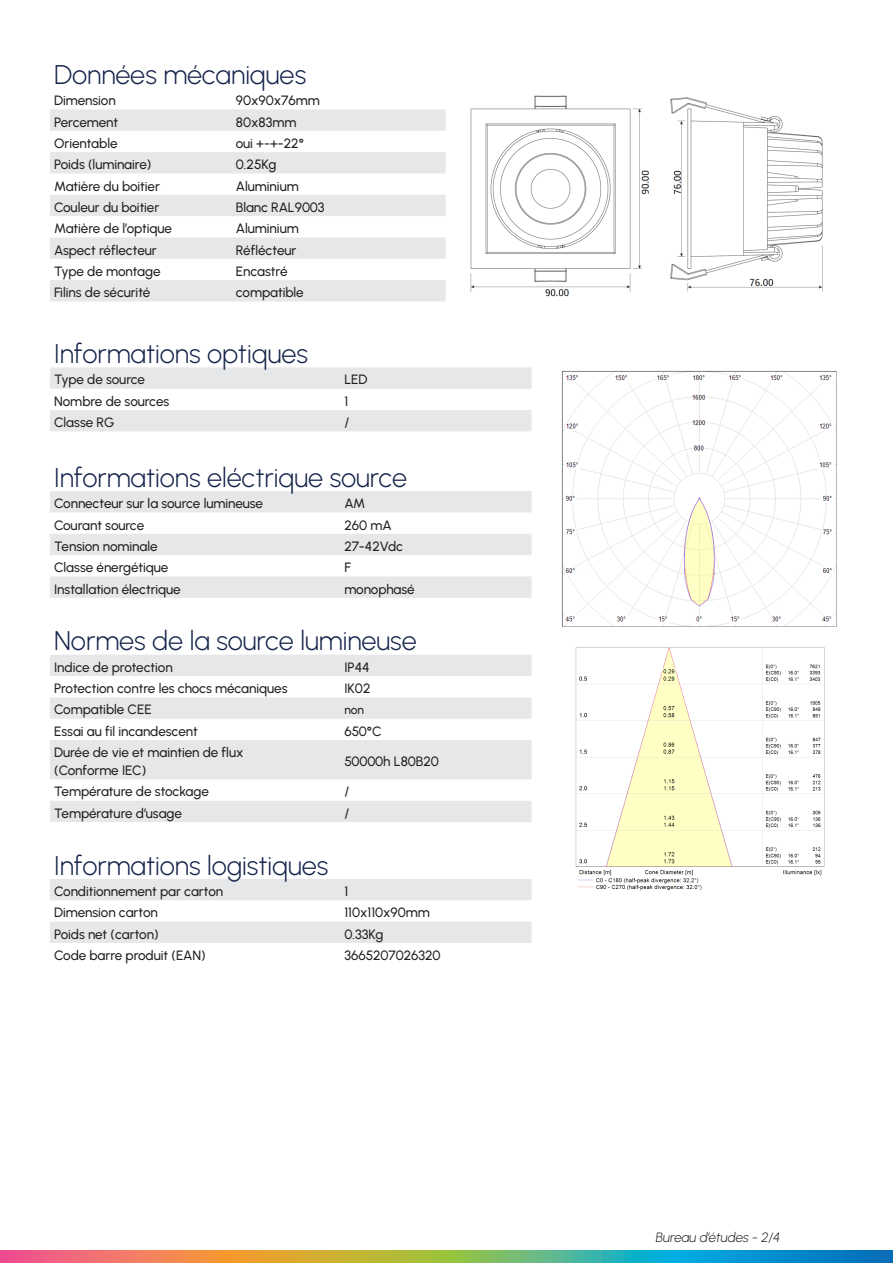
<style>
.page{position:relative;width:893px;height:1263px;background:#fff}
.page>*{position:absolute;margin:0;border:0;box-sizing:border-box;transform-origin:0 0}
.t1{font:300 27px "Urbanist";letter-spacing:-.005em;color:#15244b}
.Texte_courant{font:500 13.5px "Urbanist";letter-spacing:-.005em;color:#231f20}
.Texte_courant-2{font:italic 300 13.5px "Urbanist";color:#231f20}
.Texte_courant-3{font:500 12px "Urbanist";color:#231f20}
</style>
<div class="page">
<img style="left:470px;top:95px;width:353px;height:202px">
<svg style="left:50px;top:367px;width:481px;height:64px"></svg>
<div style="left:50px;top:491px;width:481px;height:21px;background:#e6e7e9"></div>
<svg style="left:50px;top:534px;width:481px;height:409px"></svg>
<img style="left:561px;top:371px;width:276px;height:256px">
<img style="left:575px;top:647px;width:250px;height:244px">
<svg style="left:50px;top:109px;width:396px;height:192px;fill:#e6e7e9"></svg>
<svg style="left:0;top:1250px;width:893px;height:13px;background:#849a7e"></svg>
<p class="t1" style="left:54px;top:57px;width:254px">Données mécaniques</p>
<p class="Texte_courant" style="left:54px;top:92px;width:63px">Dimension</p>
<p class="Texte_courant" style="left:236px;top:92px;width:85px">90x90x76mm</p>
<p class="Texte_courant" style="left:54px;top:113px;width:66px">Percement</p>
<p class="Texte_courant" style="left:236px;top:113px;width:62px">80x83mm</p>
<p class="Texte_courant" style="left:54px;top:134px;width:65px">Orientable</p>
<p class="Texte_courant" style="left:236px;top:134px;width:69px">oui +-+-22°</p>
<p class="Texte_courant" style="left:54px;top:156px;width:99px">Poids (luminaire)</p>
<p class="Texte_courant" style="left:236px;top:156px;width:42px">0.25Kg</p>
<p class="Texte_courant" style="left:54px;top:177px;width:107px">Matière du boitier</p>
<p class="Texte_courant" style="left:236px;top:177px;width:64px">Aluminium</p>
<p class="Texte_courant" style="left:54px;top:198px;width:107px">Couleur du boitier</p>
<p class="Texte_courant" style="left:236px;top:198px;width:90px">Blanc RAL9003</p>
<p class="Texte_courant" style="left:54px;top:220px;width:119px">Matière de l’optique</p>
<p class="Texte_courant" style="left:236px;top:220px;width:64px">Aluminium</p>
<p class="Texte_courant" style="left:54px;top:241px;width:104px">Aspect réflecteur</p>
<p class="Texte_courant" style="left:236px;top:241px;width:62px">Réflécteur</p>
<p class="Texte_courant" style="left:54px;top:262px;width:108px">Type de montage</p>
<p class="Texte_courant" style="left:236px;top:262px;width:53px">Encastré</p>
<p class="Texte_courant" style="left:54px;top:283px;width:98px">Filins de sécurité</p>
<p class="Texte_courant" style="left:236px;top:283px;width:69px">compatible</p>
<p class="t1" style="left:54px;top:336px;width:255px">Informations optiques</p>
<p class="Texte_courant" style="left:54px;top:371px;width:92px">Type de source</p>
<p class="Texte_courant" style="left:344px;top:371px;width:25px">LED</p>
<p class="Texte_courant" style="left:54px;top:392px;width:117px">Nombre de sources</p>
<p class="Texte_courant" style="left:344px;top:392px;width:5px">1</p>
<p class="Texte_courant" style="left:54px;top:413px;width:62px">Classe RG</p>
<p class="Texte_courant" style="left:344px;top:413px;width:6px">/</p>
<p class="t1" style="left:54px;top:460px;width:354px">Informations eléctrique source</p>
<p class="Texte_courant" style="left:54px;top:494px;width:210px">Connecteur sur la source lumineuse</p>
<p class="Texte_courant" style="left:344px;top:494px;width:22px">AM</p>
<p class="Texte_courant" style="left:54px;top:516px;width:92px">Courant source</p>
<p class="Texte_courant" style="left:344px;top:516px;width:49px">260 mA</p>
<p class="Texte_courant" style="left:54px;top:537px;width:105px">Tension nominale</p>
<p class="Texte_courant" style="left:344px;top:537px;width:60px">27-42Vdc</p>
<p class="Texte_courant" style="left:54px;top:558px;width:116px">Classe énergétique</p>
<p class="Texte_courant" style="left:344px;top:558px;width:8px">F</p>
<p class="Texte_courant" style="left:54px;top:580px;width:128px">Installation électrique</p>
<p class="Texte_courant" style="left:344px;top:580px;width:72px">monophasé</p>
<p class="t1" style="left:54px;top:624px;width:364px">Normes de la source lumineuse</p>
<p class="Texte_courant" style="left:54px;top:658px;width:120px">Indice de protection</p>
<p class="Texte_courant" style="left:344px;top:658px;width:27px">IP44</p>
<p class="Texte_courant" style="left:54px;top:679px;width:235px">Protection contre les chocs mécaniques</p>
<p class="Texte_courant" style="left:344px;top:679px;width:28px">IK02</p>
<p class="Texte_courant" style="left:54px;top:701px;width:99px">Compatible CEE</p>
<p class="Texte_courant-3" style="left:344px;top:701px;width:21px">non</p>
<p class="Texte_courant" style="left:54px;top:722px;width:145px">Essai au fil incandescent</p>
<p class="Texte_courant" style="left:344px;top:722px;width:39px">650°C</p>
<p class="Texte_courant" style="left:54px;top:743px;width:191px">Durée de vie et maintien de flux</p>
<p class="Texte_courant" style="left:54px;top:761px;width:94px">(Conforme IEC)</p>
<p class="Texte_courant" style="left:344px;top:752px;width:96px">50000h L80B20</p>
<p class="Texte_courant" style="left:54px;top:783px;width:156px">Température de stockage</p>
<p class="Texte_courant" style="left:344px;top:783px;width:6px">/</p>
<p class="Texte_courant" style="left:54px;top:804px;width:129px">Température d’usage</p>
<p class="Texte_courant" style="left:344px;top:804px;width:6px">/</p>
<p class="t1" style="left:54px;top:848px;width:276px">Informations logistiques</p>
<p class="Texte_courant" style="left:54px;top:882px;width:171px">Conditionnement par carton</p>
<p class="Texte_courant" style="left:344px;top:882px;width:5px">1</p>
<p class="Texte_courant" style="left:54px;top:904px;width:105px">Dimension carton</p>
<p class="Texte_courant" style="left:344px;top:904px;width:87px">110x110x90mm</p>
<p class="Texte_courant" style="left:54px;top:925px;width:106px">Poids net (carton)</p>
<p class="Texte_courant" style="left:344px;top:925px;width:40px">0.33Kg</p>
<p class="Texte_courant" style="left:54px;top:946px;width:153px">Code barre produit (EAN)</p>
<p class="Texte_courant" style="left:344px;top:946px;width:98px">3665207026320</p>
<p class="Texte_courant-2" style="left:656px;top:1228px;width:126px">Bureau d’études - 2/4</p>
</div>
